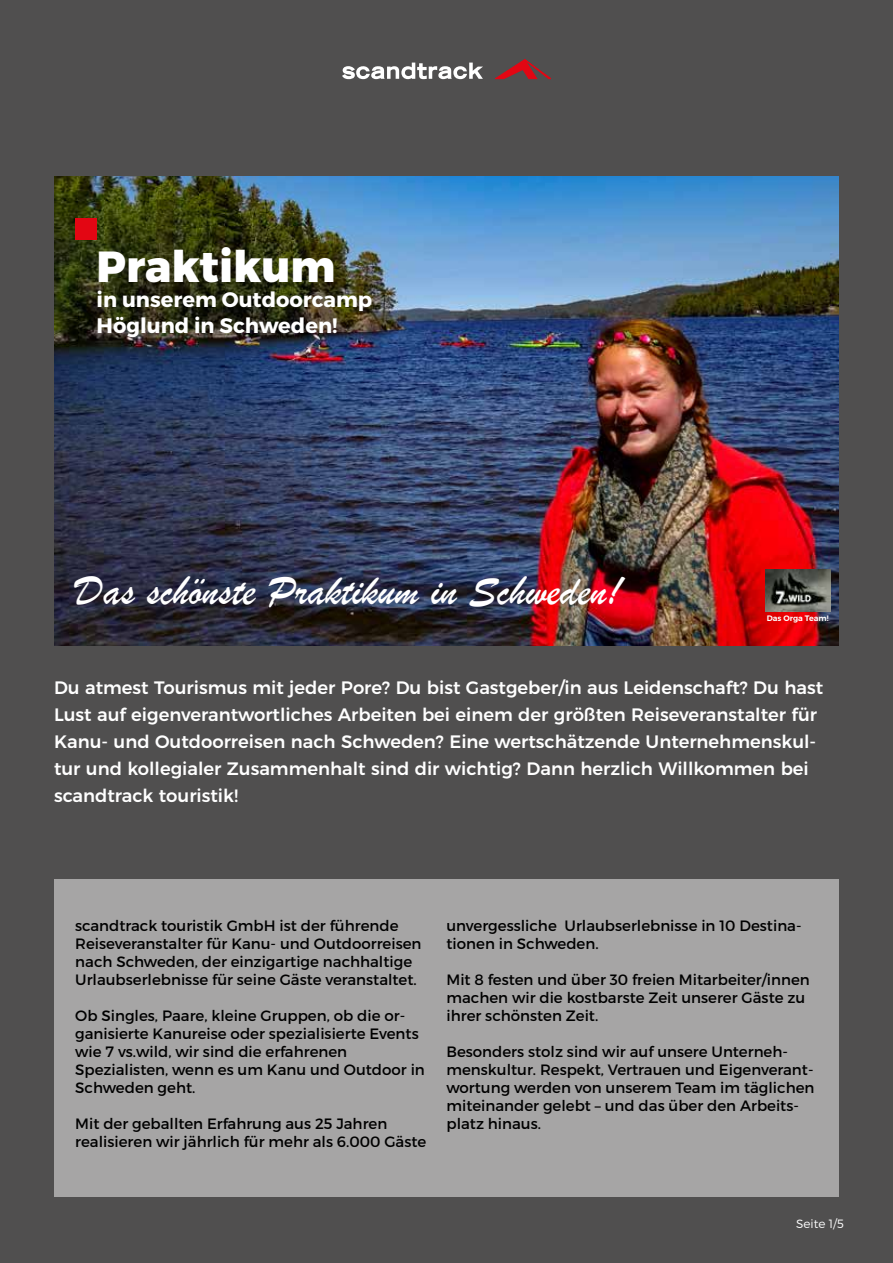
<style>
.page{position:relative;width:893px;height:1263px;background:#504f4f}
.page>*{position:absolute;margin:0;border:0;box-sizing:border-box;transform-origin:0 0}
.t1{font:43.5px "Brush Script";color:#fff}
.t2{font:800 43.5px "Montserrat";color:#fff}
.t3{font:700 21px/25.5px "Montserrat";color:#fff}
.t4{font:500 18px/27px "Montserrat";color:#fff}
.t5{font:15px/18px "Montserrat";color:#000}
.t6{font:300 12px "Montserrat";color:#fff}
.t7{font:600 7.95px "Montserrat";color:#fff}
</style>
<div class="page">
<img style="left:54px;top:176px;width:785px;height:470px">
<svg style="left:342px;top:63px;width:141px;height:16px"></svg>
<svg style="left:495px;top:60px;width:56px;height:19px"></svg>
<div style="left:75px;top:218px;width:22px;height:21px;background:#e30613"></div>
<div style="left:54px;top:879px;width:785px;height:318px;background:#a6a5a5"></div>
<img style="left:765px;top:569px;width:65px;height:43px">
<h1 class="t2" style="left:97px;top:239px;width:240px">Praktikum</h1>
<h2 class="t3" style="left:97px;top:287px;width:277px">in unserem Outdoorcamp<br>Höglund in Schweden!</h2>
<h1 class="t1" style="left:75px;top:564px;width:548px">Das schönste Praktikum in Schweden!</h1>
<p class="t7" style="left:767px;top:613px;width:63px">Das Orga Team!</p>
<p class="t4" style="left:54px;top:673px;width:771px">Du atmest Tourismus mit jeder Pore? Du bist Gastgeber/in aus Leidenschaft? Du hast Lust auf eigenverantwortliches Arbeiten bei einem der größten Reiseveranstalter für Kanu- und Outdoorreisen nach Schweden? Eine wertschätzende Unternehmenskul&shy;tur und kollegialer Zusammenhalt sind dir wichtig? Dann herzlich Willkommen bei scandtrack touristik!</p>
<p class="t5" style="left:75px;top:916px;width:348px">scandtrack touristik GmbH ist der führende Reiseveranstalter für Kanu- und Outdoorreisen nach Schweden, der einzigartige nachhaltige Urlaubserlebnisse für seine Gäste veranstaltet.</p>
<p class="t5" style="left:75px;top:1006px;width:351px">Ob Singles, Paare, kleine Gruppen, ob die or&shy;ganisierte Kanureise oder spezialisierte Events wie 7 vs.wild, wir sind die erfahrenen Spezialisten, wenn es um Kanu und Outdoor in Schweden geht.</p>
<p class="t5" style="left:75px;top:1114px;width:353px">Mit der geballten Erfahrung aus 25 Jahren realisieren wir jährlich für mehr als 6.000 Gäste</p>
<p class="t5" style="left:446px;top:916px;width:357px">unvergessliche Urlaubserlebnisse in 10 Destina&shy;tionen in Schweden.</p>
<p class="t5" style="left:446px;top:970px;width:365px">Mit 8 festen und über 30 freien Mitarbeiter/innen machen wir die kostbarste Zeit unserer Gäste zu ihrer schönsten Zeit.</p>
<p class="t5" style="left:446px;top:1042px;width:369px">Besonders stolz sind wir auf unsere Unterneh&shy;menskultur. Respekt, Vertrauen und Eigenverant&shy;wortung werden von unserem Team im täglichen miteinander gelebt – und das über den Arbeits&shy;platz hinaus.</p>
<p class="t6" style="left:796px;top:1216px;width:49px">Seite 1/5</p>
</div>
